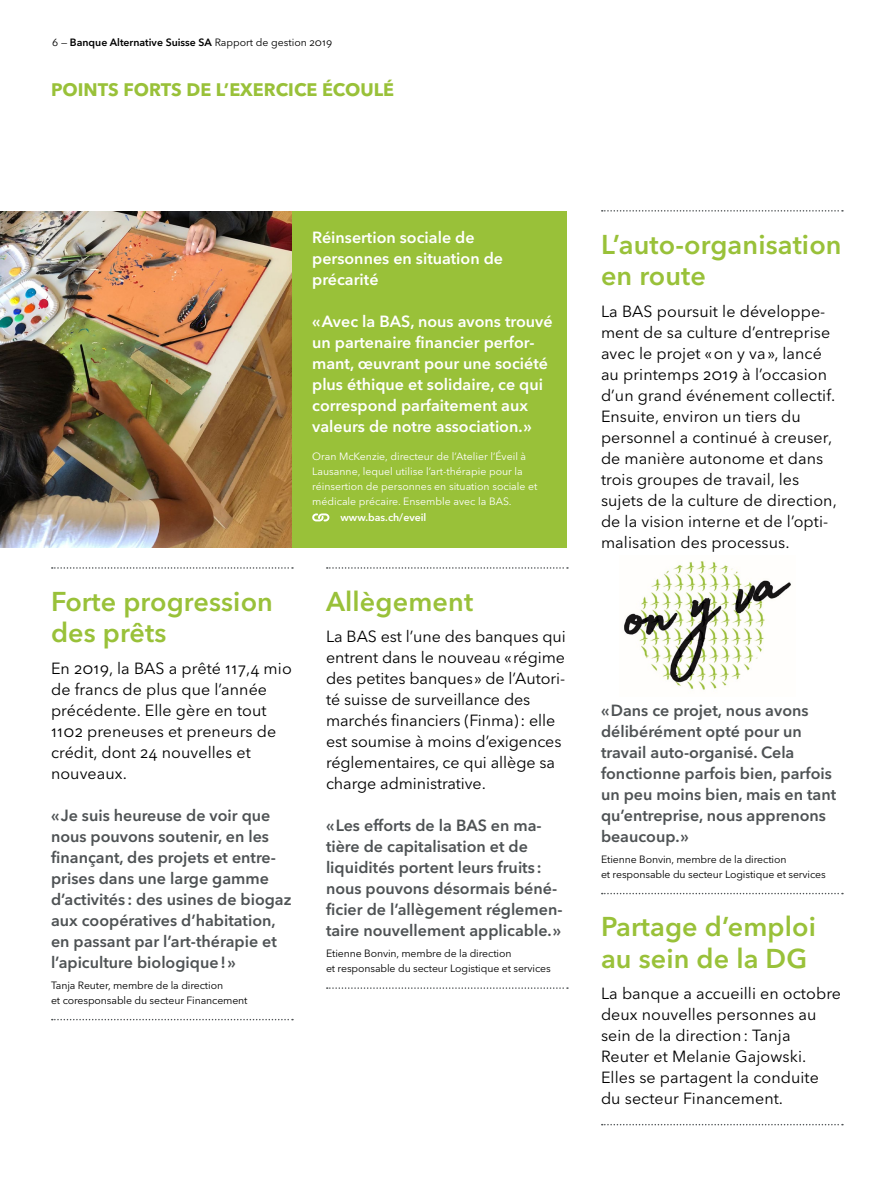
<style>
.page{position:relative;width:893px;height:1191px;background:#fff}
.page>*{position:absolute;margin:0;border:0;box-sizing:border-box;transform-origin:0 0}
.t1{font:600 27px/31.5px "Avenir Next LT Pro";letter-spacing:.005em;color:#99c139}
.t2{font:700 18px "Avenir Next LT Pro";color:#99c139}
.t3{font:16.05px/21px "Avenir Next LT Pro";letter-spacing:.005em;color:#000}
.t4{font:600 16.05px/21px "Avenir Next LT Pro";color:#4e5254}
.t5{font:600 16.05px/21px "Avenir Next LT Pro";color:#fff}
.t6{font:10.5px/15px "Avenir Next LT Pro";letter-spacing:-.01em;color:#000}
.t7{font:10.5px/15px "Avenir Next LT Pro";color:#fff}
.t8{font:600 10.5px "Avenir Next LT Pro";color:#000}
.t9{font:600 10.5px "Avenir Next LT Pro";color:#fff}
.s1{font-weight:400}
</style>
<div class="page">
<div style="left:0;top:212px;width:567px;height:336px;background:#99c139"></div>
<img style="left:0;top:212px;width:292px;height:336px">
<svg style="left:312px;top:513px;width:17px;height:8px"></svg>
<svg style="left:52px;top:567px;width:241px;height:2px"></svg>
<svg style="left:52px;top:1019px;width:241px;height:1px"></svg>
<svg style="left:602px;top:210px;width:241px;height:2px"></svg>
<svg style="left:327px;top:567px;width:241px;height:2px"></svg>
<svg style="left:327px;top:987px;width:241px;height:2px"></svg>
<svg style="left:602px;top:893px;width:241px;height:1px"></svg>
<svg style="left:602px;top:1124px;width:241px;height:1px"></svg>
<img style="left:624px;top:561px;width:167px;height:129px">
<p class="t8" style="left:52px;top:36px;width:282px"><span class="s1">6 —</span> Banque Alternative Suisse SA <span class="s1">Rapport de gestion 2019</span></p>
<p class="t2" style="left:51px;top:79px;width:345px">POINTS FORTS DE L’EXERCICE ÉCOULÉ</p>
<p class="t5" style="left:312px;top:227px;width:192px">Réinsertion sociale de personnes en situation de précarité</p>
<p class="t5" style="left:312px;top:311px;width:242px">«Avec la BAS, nous avons trouvé un partenaire financier perfor&shy;mant, œuvrant pour une société plus éthique et solidaire, ce qui correspond parfaitement aux valeurs de notre association.»</p>
<p class="t7" style="left:312px;top:449px;width:227px">Oran McKenzie, directeur de l’Atelier l’Éveil à Lausanne, lequel utilise l’art-thérapie pour la réinsertion de personnes en situation sociale et médicale précaire. Ensemble avec la BAS.</p>
<p class="t9" style="left:340px;top:511px;width:87px">www.bas.ch/eveil</p>
<h1 class="t1" style="left:51px;top:585px;width:223px">Forte progression des prêts</h1>
<p class="t3" style="left:51px;top:657px;width:242px">En 2019, la BAS a prêté 117,4 mio de francs de plus que l’année précédente. Elle gère en tout<br>1102 preneuses et preneurs de crédit, dont 24 nouvelles et nouveaux.</p>
<p class="t4" style="left:51px;top:804px;width:242px">«Je suis heureuse de voir que nous pouvons soutenir, en les finançant, des projets et entre&shy;prises dans une large gamme d’activités : des usines de biogaz aux coopératives d’habitation, en passant par l’art-thérapie et l’apiculture biologique!»</p>
<p class="t6" style="left:51px;top:977px;width:198px">Tanja Reuter, membre de la direction<br>et coresponsable du secteur Financement</p>
<h1 class="t1" style="left:326px;top:585px;width:149px">Allègement</h1>
<p class="t3" style="left:326px;top:626px;width:241px">La BAS est l’une des banques qui entrent dans le nouveau «régime des petites banques» de l’Autori&shy;té suisse de surveillance des marchés financiers (Finma): elle est soumise à moins d’exigences réglementaires, ce qui allège sa charge administrative.</p>
<p class="t4" style="left:326px;top:815px;width:238px">«Les efforts de la BAS en ma&shy;tière de capitalisation et de liquidités portent leurs fruits : nous pouvons désormais béné&shy;ficier de l’allègement réglemen&shy;taire nouvellement applicable.»</p>
<p class="t6" style="left:326px;top:946px;width:226px">Etienne Bonvin, membre de la direction<br>et responsable du secteur Logistique et services</p>
<h1 class="t1" style="left:601px;top:228px;width:242px">L’auto-organisation en route</h1>
<p class="t3" style="left:601px;top:300px;width:237px">La BAS poursuit le développe&shy;ment de sa culture d’entreprise avec le projet «on y va», lancé au printemps 2019 à l’occasion d’un grand événement collectif.<br>Ensuite, environ un tiers du personnel a continué à creuser, de manière autonome et dans trois groupes de travail, les sujets de la culture de direction, de la vision interne et de l’opti&shy;malisation des processus.</p>
<p class="t4" style="left:601px;top:699px;width:237px">«Dans ce projet, nous avons délibérément opté pour un travail auto-organisé. Cela fonctionne parfois bien, parfois un peu moins bien, mais en tant qu’entreprise, nous apprenons beaucoup.»</p>
<p class="t6" style="left:601px;top:851px;width:226px">Etienne Bonvin, membre de la direction<br>et responsable du secteur Logistique et services</p>
<h1 class="t1" style="left:601px;top:911px;width:217px">Partage d’emploi au sein de la DG</h1>
<p class="t3" style="left:601px;top:983px;width:242px">La banque a accueilli en octobre deux nouvelles personnes au sein de la direction: Tanja<br>Reuter et Melanie Gajowski.<br>Elles se partagent la conduite du secteur Financement.</p>
</div>
